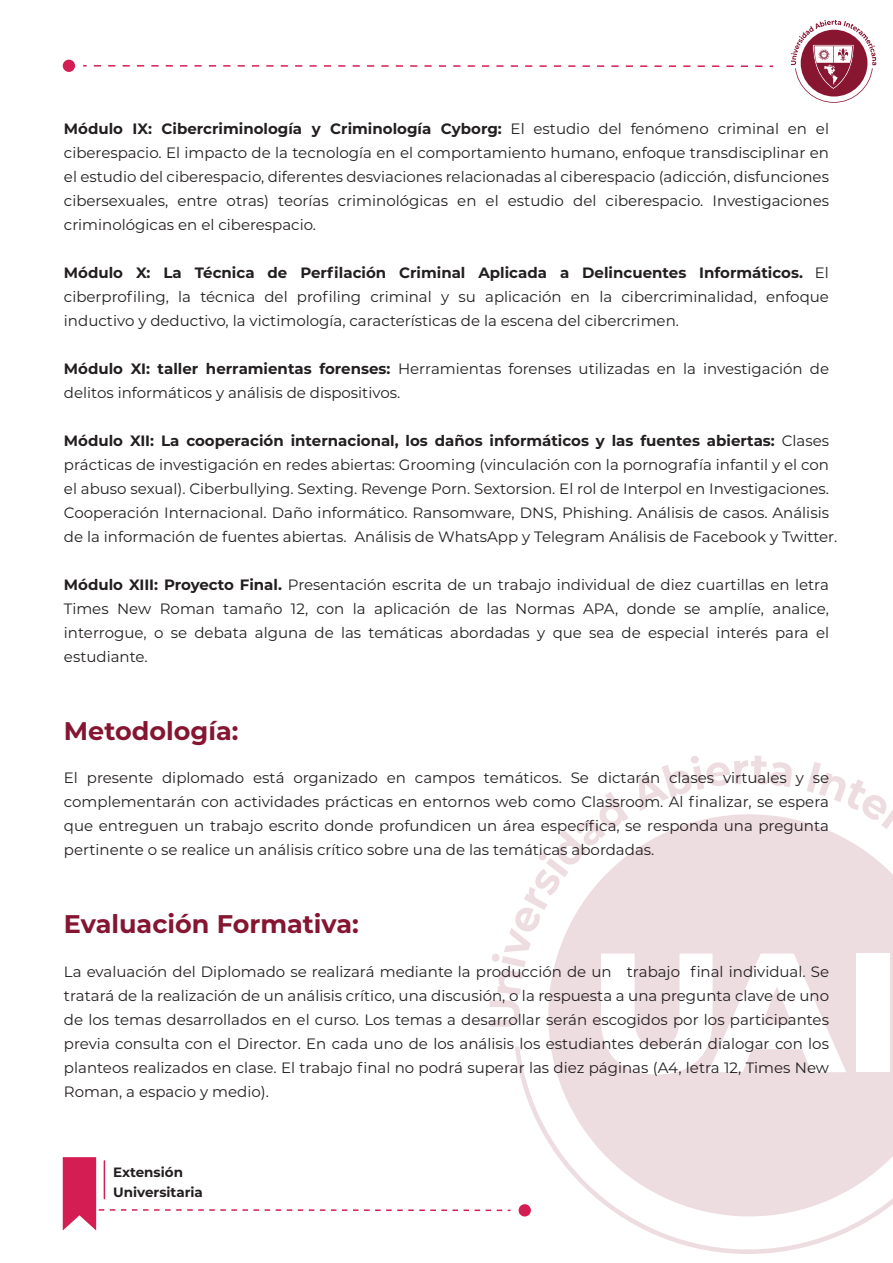
<style>
.page{position:relative;width:893px;height:1263px;background:#fff}
.page>*{position:absolute;margin:0;border:0;box-sizing:border-box;transform-origin:0 0}
.t1{font:700 25.5px "Montserrat";color:#851531}
.t2{font:15px/24px "Montserrat";color:#231f20;text-align:justify}
.t3{font:700 13.5px/20.9px "Montserrat";color:#231f20}
.s1{font-weight:700}
</style>
<div class="page">
<svg style="left:94px;top:65px;width:679px;height:2px"></svg>
<div style="left:63px;top:60px;width:12px;height:12px;background:#d41d53;border-radius:50%"></div>
<svg style="left:62px;top:755px;width:831px;height:499px"></svg>
<div style="left:519px;top:1204px;width:12px;height:12px;background:#d41d53;border-radius:50%"></div>
<svg style="left:791px;top:20px;width:85px;height:83px"></svg>
<p class="t2" style="left:64px;top:116px;width:767px"><span class="s1">Módulo IX: Cibercriminología y Criminología Cyborg:</span> El estudio del fenómeno criminal en el ciberespacio. El impacto de la tecnología en el comportamiento humano, enfoque transdisciplinar en el estudio del ciberespacio, diferentes desviaciones relacionadas al ciberespacio (adicción, disfunciones cibersexuales, entre otras) teorías criminológicas en el estudio del ciberespacio. Investigaciones criminológicas en el ciberespacio.</p>
<p class="t2" style="left:64px;top:260px;width:767px"><span class="s1">Módulo X: La Técnica de Perfilación Criminal Aplicada a Delincuentes Informáticos.</span> El ciberprofiling, la técnica del profiling criminal y su aplicación en la cibercriminalidad, enfoque inductivo y deductivo, la victimología, características de la escena del cibercrimen.</p>
<p class="t2" style="left:64px;top:356px;width:767px"><span class="s1">Módulo XI: taller herramientas forenses:</span> Herramientas forenses utilizadas en la investigación de delitos informáticos y análisis de dispositivos.</p>
<p class="t2" style="left:64px;top:428px;width:775px;text-align:left"><span class="s1">Módulo XII: La cooperación internacional, los daños informáticos y las fuentes abiertas:</span> Clases prácticas de investigación en redes abiertas: Grooming (vinculación con la pornografía infantil y el con el abuso sexual). Ciberbullying. Sexting. Revenge Porn. Sextorsion. El rol de Interpol en Investigaciones.<br>Cooperación Internacional. Daño informático. Ransomware, DNS, Phishing. Análisis de casos. Análisis de la información de fuentes abiertas. Análisis de WhatsApp y Telegram Análisis de Facebook y Twitter.</p>
<p class="t2" style="left:64px;top:572px;width:767px"><span class="s1">Módulo XIII: Proyecto Final.</span> Presentación escrita de un trabajo individual de diez cuartillas en letra Times New Roman tamaño 12, con la aplicación de las Normas APA, donde se amplíe, analice, interrogue, o se debata alguna de las temáticas abordadas y que sea de especial interés para el estudiante.</p>
<h1 class="t1" style="left:64px;top:712px;width:176px">Metodología:</h1>
<p class="t2" style="left:64px;top:765px;width:767px">El presente diplomado está organizado en campos temáticos. Se dictarán clases virtuales y se complementarán con actividades prácticas en entornos web como Classroom. Al finalizar, se espera que entreguen un trabajo escrito donde profundicen un área específica, se responda una pregunta pertinente o se realice un análisis crítico sobre una de las temáticas abordadas.</p>
<h1 class="t1" style="left:64px;top:906px;width:296px">Evaluación Formativa:</h1>
<p class="t2" style="left:64px;top:959px;width:767px">La evaluación del Diplomado se realizará mediante la producción de un trabajo final individual. Se tratará de la realización de un análisis crítico, una discusión, o la respuesta a una pregunta clave de uno de los temas desarrollados en el curso. Los temas a desarrollar serán escogidos por los participantes previa consulta con el Director. En cada uno de los análisis los estudiantes deberán dialogar con los planteos realizados en clase. El trabajo final no podrá superar las diez páginas (A4, letra 12, Times New Roman, a espacio y medio).</p>
<p class="t3" style="left:113px;top:1160px;width:91px">Extensión<br>Universitaria</p>
</div>
